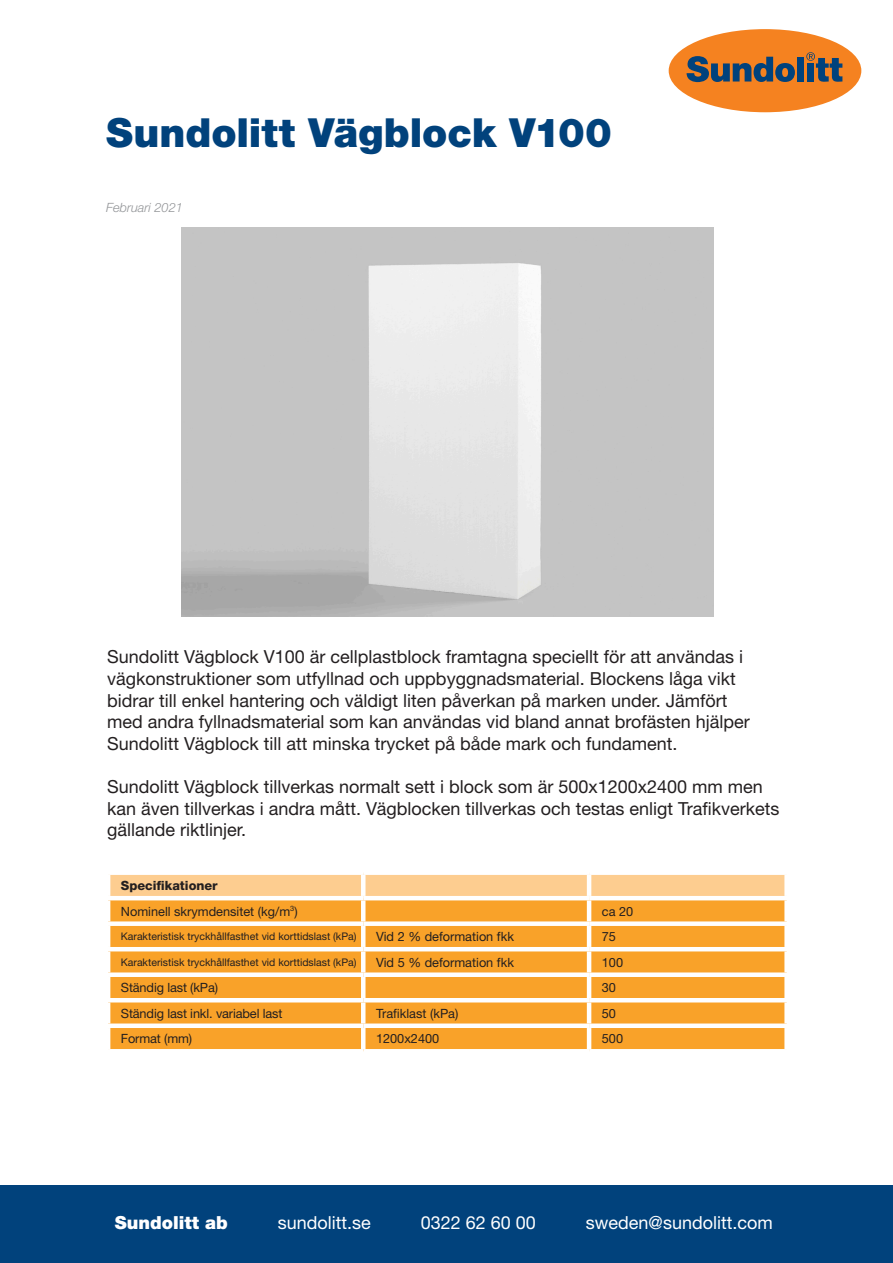
<style>
.page{position:relative;width:893px;height:1263px;background:#fff}
.page>*{position:absolute;margin:0;border:0;box-sizing:border-box;transform-origin:0 0}
.t1{font:900 40.2px "Helvetica Neue LT Std";color:#01427c}
.t2{font:18px/21.6px "Helvetica Neue LT Std";color:#231f20}
.t3{font:18px "Helvetica Neue LT Std";color:#fff}
.t4{font:900 18px "Helvetica Neue LT Std";color:#fff}
.t5{font:12.75px "Helvetica Neue LT Std";color:#231f20}
.t6{font:800 12.75px "Helvetica Neue LT Std";color:#231f20}
.t7{font:italic 300 12.75px "Helvetica Neue LT Std";color:#939598}
.t8{font:10.5px "Helvetica Neue LT Std";color:#231f20}
</style>
<div class="page">
<div style="left:0;top:1185px;width:893px;height:78px;background:#01427c"></div>
<div style="left:669px;top:29px;width:192px;height:83px;background:#f58220;border-radius:50%"></div>
<svg style="left:687px;top:56px;width:108px;height:26px"></svg>
<div style="left:797px;top:57px;width:7px;height:25px;background:#01427c"></div>
<svg style="left:806px;top:52px;width:36px;height:30px"></svg>
<div style="left:110px;top:875px;width:674px;height:21px;background:#fdcd90"></div>
<div style="left:110px;top:900px;width:674px;height:149px;background:#f9a229"></div>
<hr style="left:361px;top:875px;width:4px;height:21px;background:#fff">
<hr style="left:587px;top:875px;width:4px;height:21px;background:#fff">
<hr style="left:361px;top:900px;width:4px;height:21px;background:#fff">
<hr style="left:587px;top:900px;width:4px;height:21px;background:#fff">
<div style="left:106px;top:921px;width:257px;height:5px;background:#fff"></div>
<div style="left:363px;top:921px;width:226px;height:5px;background:#fff"></div>
<hr style="left:361px;top:926px;width:4px;height:21px;background:#fff">
<div style="left:589px;top:921px;width:200px;height:5px;background:#fff"></div>
<hr style="left:587px;top:926px;width:4px;height:21px;background:#fff">
<hr style="left:106px;top:947px;width:257px;height:4px;background:#fff">
<hr style="left:363px;top:947px;width:226px;height:4px;background:#fff">
<hr style="left:361px;top:951px;width:4px;height:21px;background:#fff">
<hr style="left:589px;top:947px;width:200px;height:4px;background:#fff">
<hr style="left:587px;top:951px;width:4px;height:21px;background:#fff">
<div style="left:106px;top:972px;width:257px;height:5px;background:#fff"></div>
<div style="left:363px;top:972px;width:226px;height:5px;background:#fff"></div>
<hr style="left:361px;top:977px;width:4px;height:21px;background:#fff">
<div style="left:589px;top:972px;width:200px;height:5px;background:#fff"></div>
<hr style="left:587px;top:977px;width:4px;height:21px;background:#fff">
<hr style="left:106px;top:998px;width:257px;height:4px;background:#fff">
<hr style="left:363px;top:998px;width:226px;height:4px;background:#fff">
<hr style="left:361px;top:1002px;width:4px;height:21px;background:#fff">
<hr style="left:589px;top:998px;width:200px;height:4px;background:#fff">
<hr style="left:587px;top:1002px;width:4px;height:21px;background:#fff">
<div style="left:106px;top:1023px;width:257px;height:5px;background:#fff"></div>
<div style="left:363px;top:1023px;width:226px;height:5px;background:#fff"></div>
<hr style="left:361px;top:1028px;width:4px;height:21px;background:#fff">
<div style="left:589px;top:1023px;width:200px;height:5px;background:#fff"></div>
<hr style="left:587px;top:1028px;width:4px;height:21px;background:#fff">
<p class="t1" style="left:106px;top:108px;width:507px">Sundolitt Vägblock V100</p>
<p class="t7" style="left:106px;top:200px;width:78px">Februari 2021</p>
<p class="t2" style="left:107px;top:646px;width:644px">Sundolitt Vägblock V100 är cellplastblock framtagna speciellt för att användas i vägkonstruktioner som utfyllnad och uppbyggnadsmaterial. Blockens låga vikt bidrar till enkel hantering och väldigt liten påverkan på marken under. Jämfört med andra fyllnadsmaterial som kan användas vid bland annat brofästen hjälper Sundolitt Vägblock till att minska trycket på både mark och fundament.</p>
<p class="t2" style="left:107px;top:776px;width:674px">Sundolitt Vägblock tillverkas normalt sett i block som är 500x1200x2400 mm men kan även tillverkas i andra mått. Vägblocken tillverkas och testas enligt Trafikverkets gällande riktlinjer.</p>
<p class="t6" style="left:121px;top:878px;width:98px">Specifikationer</p>
<p class="t5" style="left:121px;top:903px;width:178px">Nominell skrymdensitet (kg/m<sup>3</sup>)</p>
<p class="t5" style="left:602px;top:903px;width:33px">ca 20</p>
<p class="t8" style="left:121px;top:930px;width:237px">Karakteristisk tryckhållfasthet vid korttidslast (kPa)</p>
<p class="t5" style="left:376px;top:929px;width:139px">Vid 2 % deformation fkk</p>
<p class="t5" style="left:602px;top:929px;width:16px">75</p>
<p class="t8" style="left:121px;top:956px;width:237px">Karakteristisk tryckhållfasthet vid korttidslast (kPa)</p>
<p class="t5" style="left:376px;top:954px;width:139px">Vid 5 % deformation fkk</p>
<p class="t5" style="left:602px;top:954px;width:23px">100</p>
<p class="t5" style="left:121px;top:980px;width:99px">Ständig last (kPa)</p>
<p class="t5" style="left:602px;top:980px;width:16px">30</p>
<p class="t5" style="left:121px;top:1005px;width:163px">Ständig last inkl. variabel last</p>
<p class="t5" style="left:376px;top:1005px;width:84px">Trafiklast (kPa)</p>
<p class="t5" style="left:602px;top:1005px;width:16px">50</p>
<p class="t5" style="left:121px;top:1031px;width:73px">Format (mm)</p>
<p class="t5" style="left:376px;top:1031px;width:65px">1200x2400</p>
<p class="t5" style="left:602px;top:1031px;width:23px">500</p>
<p class="t4" style="left:115px;top:1211px;width:115px">Sundolitt ab</p>
<p class="t3" style="left:278px;top:1211px;width:95px">sundolitt.se</p>
<p class="t3" style="left:421px;top:1211px;width:117px">0322 62 60 00</p>
<p class="t3" style="left:586px;top:1211px;width:188px">sweden@sundolitt.com</p>
</div>
